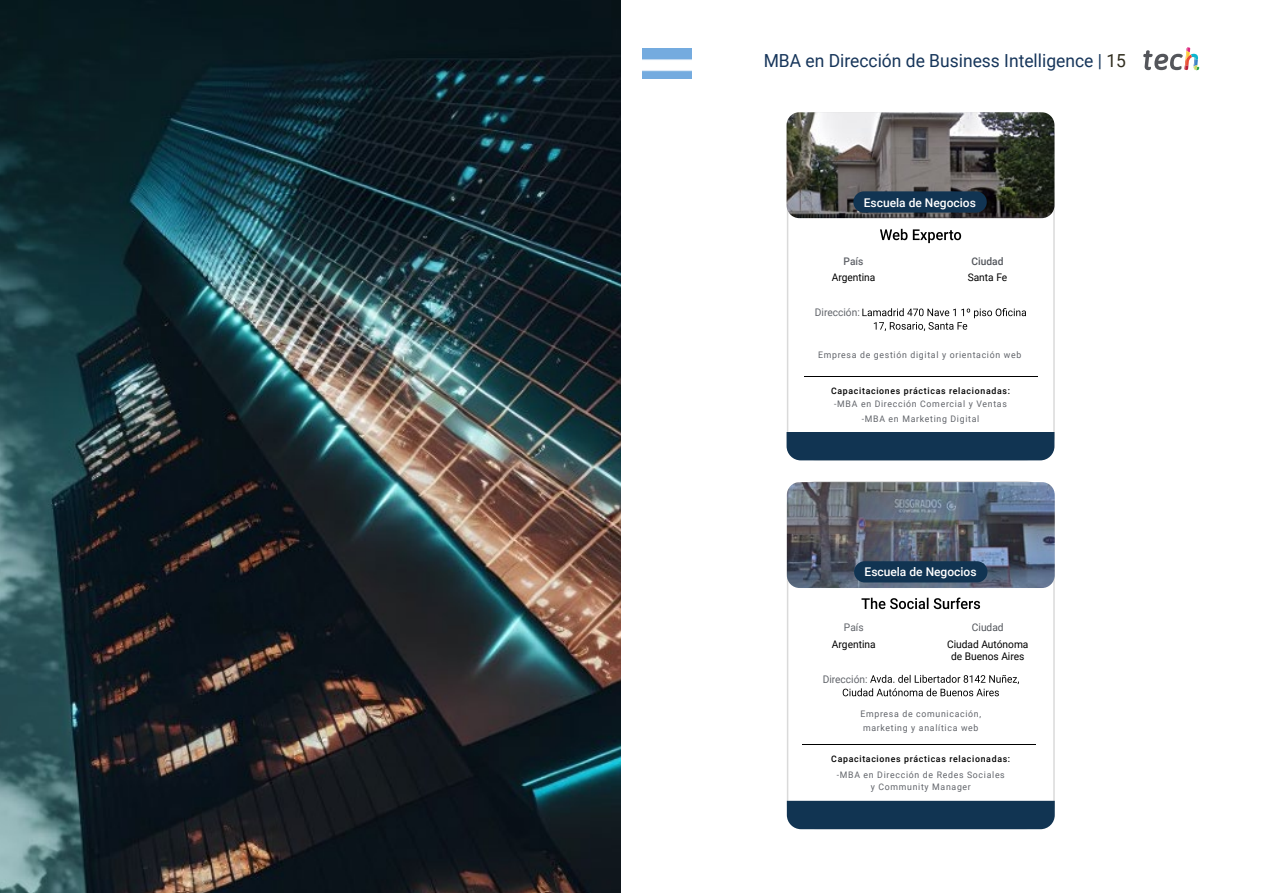
<style>
.page{position:relative;width:1263px;height:893px;background:#fff}
.page>*{position:absolute;margin:0;border:0;box-sizing:border-box;transform-origin:0 0}
.t1{font:18px "Roboto";color:#16355a}
.t2{font:500 12px "Roboto";color:#fff}
.t3{font:10.5px/12px "Roboto";color:#000;text-align:center}
.t4{font:10.5px "Roboto";color:#61646a}
.t5{font:10.5px "Roboto";color:#52555b}
.t6{font:500 10.5px "Roboto";color:#52555b}
.t7{font:500 10.5px "Roboto";color:#61646a}
.t8{font:9px/13.5px "Roboto";letter-spacing:.08em;color:#61646a;text-align:center}
.t9{font:500 9px "Roboto";letter-spacing:.08em;color:#000}
.s1{color:#153559}
.s2{color:#312e20}
</style>
<div class="page">
<img style="left:0;top:0;width:621px;height:893px">
<svg style="left:1143px;top:47px;width:56px;height:24px"></svg>
<svg style="left:786px;top:481px;width:269px;height:349px"></svg>
<div style="left:787px;top:801px;width:268px;height:28px;background:#113452"></div>
<hr style="left:802px;top:744px;width:234px;height:1px;background:#000">
<svg style="left:861px;top:598px;width:119px;height:11px"></svg>
<svg style="left:843px;top:675px;width:176px;height:21px"></svg>
<img style="left:787px;top:482px;width:268px;height:106px">
<div style="left:854px;top:561px;width:133px;height:21px;background:#113452;border-radius:11px"></div>
<svg style="left:787px;top:122px;width:268px;height:339px"></svg>
<img style="left:786px;top:112px;width:268px;height:106px">
<div style="left:853px;top:191px;width:134px;height:22px;background:#113452;border-radius:11px"></div>
<div style="left:786px;top:432px;width:268px;height:28px;background:#113452"></div>
<hr style="left:804px;top:376px;width:233px;height:1px;background:#000">
<svg style="left:880px;top:229px;width:81px;height:14px"></svg>
<svg style="left:862px;top:308px;width:164px;height:23px"></svg>
<h1 class="t1" style="left:764px;top:48px;width:364px">MBA en Dirección de Business Intelligence <span class="s1">|</span> <span class="s2">15</span></h1>
<h2 class="t2" style="left:864px;top:194px;width:114px">Escuela de Negocios</h2>
<p class="t7" style="left:843px;top:254px;width:21px">País</p>
<p class="t3" style="left:832px;top:271px;width:45px">Argentina</p>
<p class="t6" style="left:971px;top:254px;width:33px">Ciudad</p>
<p class="t3" style="left:968px;top:271px;width:41px">Santa Fe</p>
<p class="t4" style="left:815px;top:305px;width:46px">Dirección:</p>
<p class="t8" style="left:818px;top:348px;width:205px">Empresa de gestión digital y orientación web</p>
<p class="t9" style="left:831px;top:384px;width:180px">Capacitaciones prácticas relacionadas:</p>
<p class="t8" style="left:834px;top:396px;width:174px;line-height:14.7px">-MBA en Dirección Comercial y Ventas -MBA en Marketing Digital</p>
<h2 class="t2" style="left:864px;top:564px;width:114px">Escuela de Negocios</h2>
<p class="t4" style="left:844px;top:620px;width:21px">País</p>
<p class="t3" style="left:832px;top:637px;width:45px">Argentina</p>
<p class="t5" style="left:972px;top:620px;width:33px">Ciudad</p>
<p class="t3" style="left:947px;top:637px;width:83px">Ciudad Autónoma de Buenos Aires</p>
<p class="t4" style="left:823px;top:672px;width:46px">Dirección:</p>
<p class="t8" style="left:860px;top:707px;width:122px;text-align:left">Empresa de comunicación, marketing y analítica web</p>
<p class="t9" style="left:831px;top:753px;width:180px">Capacitaciones prácticas relacionadas:</p>
<p class="t8" style="left:837px;top:769px;width:170px;line-height:12px">-MBA en Dirección de Redes Sociales y Community Manager</p>
</div>
